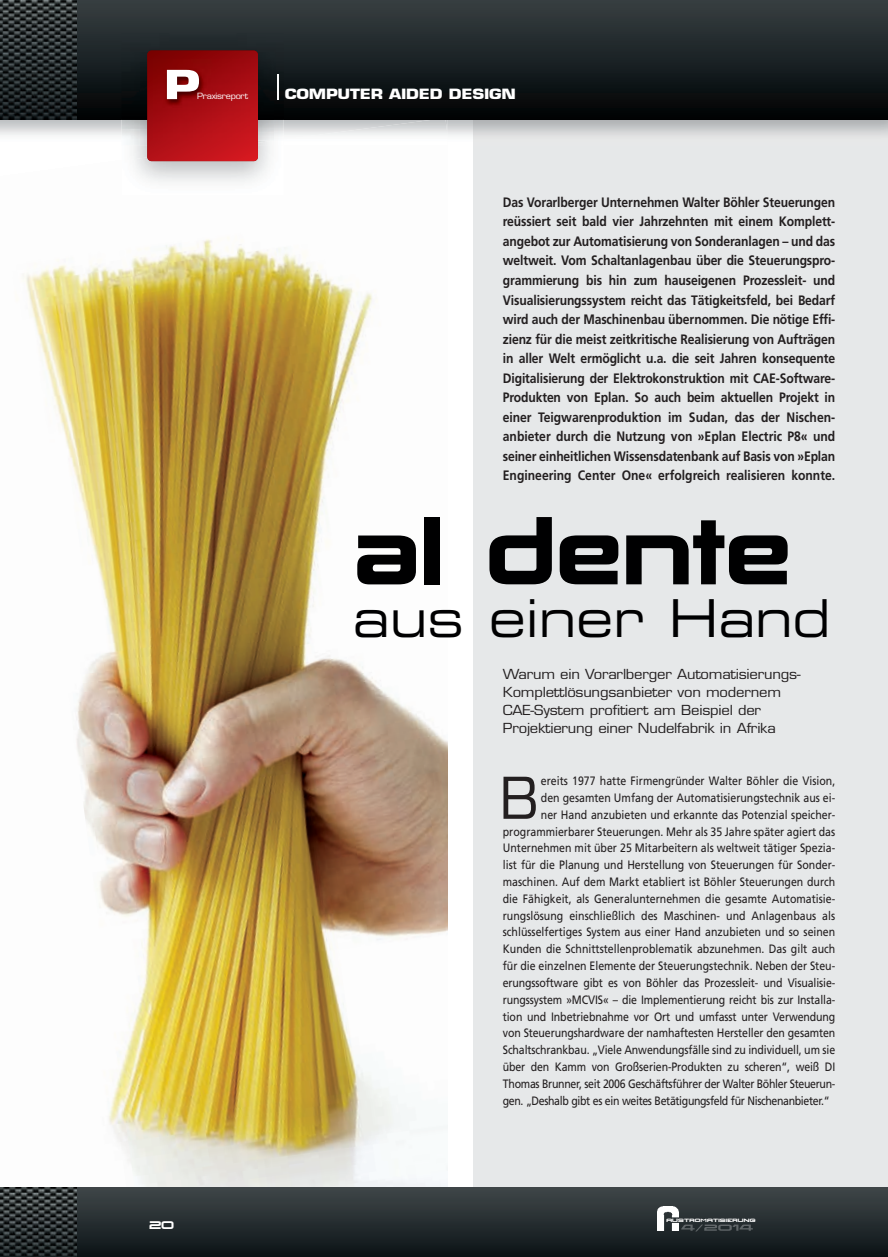
<style>
.page{position:relative;width:888px;height:1257px;background:#fff}
.page>*{position:absolute;margin:0;border:0;box-sizing:border-box;transform-origin:0 0}
.t1{font:82.05px "Korataki";color:#000001;scale:.96 1}
.t2{font:56.1px "Eurostile";color:#231f20}
.t3{font:52.2px "Eurostile Extended Two";color:#000001;scale:.91 1}
.t4{font:700 39px "Eurostile";color:#fff;scale:1.3 1}
.t5{font:700 13.8px "Eurostile";letter-spacing:-.015em;color:#fff;scale:1.2 1}
.t6{font:700 13.65px/19.5px "Frutiger";color:#231f20;text-align:justify;scale:.89 1}
.t7{font:13.5px/18px "Eurostile";letter-spacing:-.015em;color:#231f20;scale:1.1 1}
.t8{font:12.15px "Frutiger";color:#231f20;scale:.87 1}
.t9{font:12.15px "Frutiger";letter-spacing:-.035em;color:#231f20;scale:.87 1}
.t10{font:12.15px "Frutiger";letter-spacing:-.03em;color:#231f20;scale:.87 1}
.t11{font:9.75px "Korataki";color:#fff;scale:1.05 1}
.t12{font:8.25px "Eurostile";letter-spacing:-.03em;color:#fff;scale:1.1 1}
.t13{font:4.05px "BOL Dfinger";letter-spacing:.05em;color:#fff;scale:1.26 1}
</style>
<div class="page">
<img style="left:23px;top:237px;width:424px;height:950px">
<div style="left:473px;top:145px;width:414px;height:1072px;background:#e6e8e9"></div>
<div style="left:0;top:1187px;width:887px;height:69px;background:linear-gradient(to bottom,#40484a,#0c1417)"></div>
<img style="left:283px;top:120px;width:164px;height:20px">
<div style="left:0;top:0;width:887px;height:120px;background:linear-gradient(to bottom,#374043,#000304)"></div>
<img style="left:656px;top:1206px;width:22px;height:24px">
<img style="left:681px;top:1224px;width:71px;height:7px">
<img style="left:0;top:0;width:77px;height:120px">
<img style="left:0;top:1187px;width:77px;height:69px">
<img style="left:121px;top:120px;width:152px;height:25px">
<img style="left:258px;top:139px;width:25px;height:6px">
<img style="left:121px;top:33px;width:162px;height:87px">
<img style="left:277px;top:75px;width:2px;height:24px">
<svg style="left:147px;top:51px;width:111px;height:110px;background:#aa0e13"></svg>
<img style="left:258px;top:60px;width:16px;height:60px">
<img style="left:154px;top:60px;width:104px;height:81px">
<h3 class="t4" style="left:164px;top:70px;width:29px">P</h3>
<p class="t12" style="left:197px;top:93px;width:48px">Praxisreport</p>
<p class="t5" style="left:284px;top:89px;width:194px">COMPUTER AIDED DESIGN</p>
<p class="t6" style="left:502px;top:193px;width:375px">Das Vorarlberger Unternehmen Walter Böhler Steuerungen reüssiert seit bald vier Jahrzehnten mit einem Komplett - angebot zur Automatisierung von Sonderanlagen – und das weltweit. Vom Schaltanlagenbau über die Steuerungspro&shy;grammierung bis hin zum hauseigenen Prozessleit- und Visualisierungssystem reicht das Tätigkeitsfeld, bei Bedarf wird auch der Maschinenbau übernommen. Die nötige Effi&shy;zienz für die meist zeitkritische Realisierung von Aufträgen in aller Welt ermöglicht u.a. die seit Jahren konsequente Digitalisierung der Elektrokonstruktion mit CAE-Software-Produkten von Eplan. So auch beim aktuellen Projekt in einer Teigwarenproduktion im Sudan, das der Nischen - anbieter durch die Nutzung von »Eplan Electric P8« und seiner einheitlichen Wissensdatenbank auf Basis von »Eplan Engineering Center One« erfolgreich realisieren konnte.</p>
<h1 class="t1" style="left:353px;top:517px;width:458px">al dente</h1>
<h3 class="t3" style="left:353px;top:599px;width:526px">aus einer Hand</h3>
<p class="t7" style="left:502px;top:666px;width:272px">Warum ein Vorarlberger Automatisierungs-Komplettlösungsanbieter von modernem CAE-System profitiert am Beispiel der Projektierung einer Nudelfabrik in Afrika</p>
<p class="t11" style="left:149px;top:1221px;width:25px">20</p>
<h2 class="t2" style="left:500px;top:776px;width:40px">B</h2>
<p class="t8" style="left:540px;top:776px;width:340px">ereits 1977 hatte Firmengründer Walter Böhler die Vision,</p>
<p class="t8" style="left:540px;top:792px;width:340px">den gesamten Umfang der Automatisierungstechnik aus ei-</p>
<p class="t8" style="left:540px;top:809px;width:340px">ner Hand anzubieten und erkannte das Potenzial speicher-</p>
<p class="t8" style="left:502px;top:826px;width:383px">programmierbarer Steuerungen. Mehr als 35 Jahre später agiert das</p>
<p class="t8" style="left:502px;top:843px;width:383px">Unternehmen mit über 25 Mitarbeitern als weltweit tätiger Spezia-</p>
<p class="t8" style="left:502px;top:860px;width:383px">list für die Planung und Herstellung von Steuerungen für Sonder-</p>
<p class="t8" style="left:502px;top:876px;width:383px">maschinen. Auf dem Markt etabliert ist Böhler Steuerungen durch</p>
<p class="t8" style="left:502px;top:893px;width:383px">die Fähigkeit, als Generalunternehmen die gesamte Automatisie-</p>
<p class="t8" style="left:502px;top:910px;width:383px">rungslösung einschließlich des Maschinen- und Anlagenbaus als</p>
<p class="t8" style="left:502px;top:927px;width:383px">schlüsselfertiges System aus einer Hand anzubieten und so seinen</p>
<p class="t8" style="left:502px;top:944px;width:383px">Kunden die Schnittstellenproblematik abzunehmen. Das gilt auch</p>
<p class="t8" style="left:502px;top:960px;width:383px">für die einzelnen Elemente der Steuerungstechnik. Neben der Steu-</p>
<p class="t8" style="left:502px;top:977px;width:383px">erungssoftware gibt es von Böhler das Prozessleit- und Visualisie-</p>
<p class="t8" style="left:502px;top:994px;width:383px">rungssystem »MCVIS« – die Implementierung reicht bis zur Installa-</p>
<p class="t8" style="left:502px;top:1011px;width:383px">tion und Inbetriebnahme vor Ort und umfasst unter Verwendung</p>
<p class="t8" style="left:502px;top:1028px;width:383px">von Steuerungshardware der namhaftesten Hersteller den gesamten</p>
<p class="t8" style="left:502px;top:1044px;width:383px">Schaltschrankbau. „Viele Anwendungsfälle sind zu individuell, um sie</p>
<p class="t8" style="left:502px;top:1061px;width:383px">über den Kamm von Großserien-Produkten zu scheren“, weiß DI</p>
<p class="t10" style="left:502px;top:1078px;width:383px">Thomas Brunner, seit 2006 Geschäftsführer der Walter Böhler Steuerun-</p>
<p class="t9" style="left:502px;top:1095px;width:377px">gen. „Deshalb gibt es ein weites Betätigungsfeld für Nischenanbieter.“</p>
<p class="t13" style="left:666px;top:1218px;width:72px">AUSTROMATISIERUNG</p>
</div>
